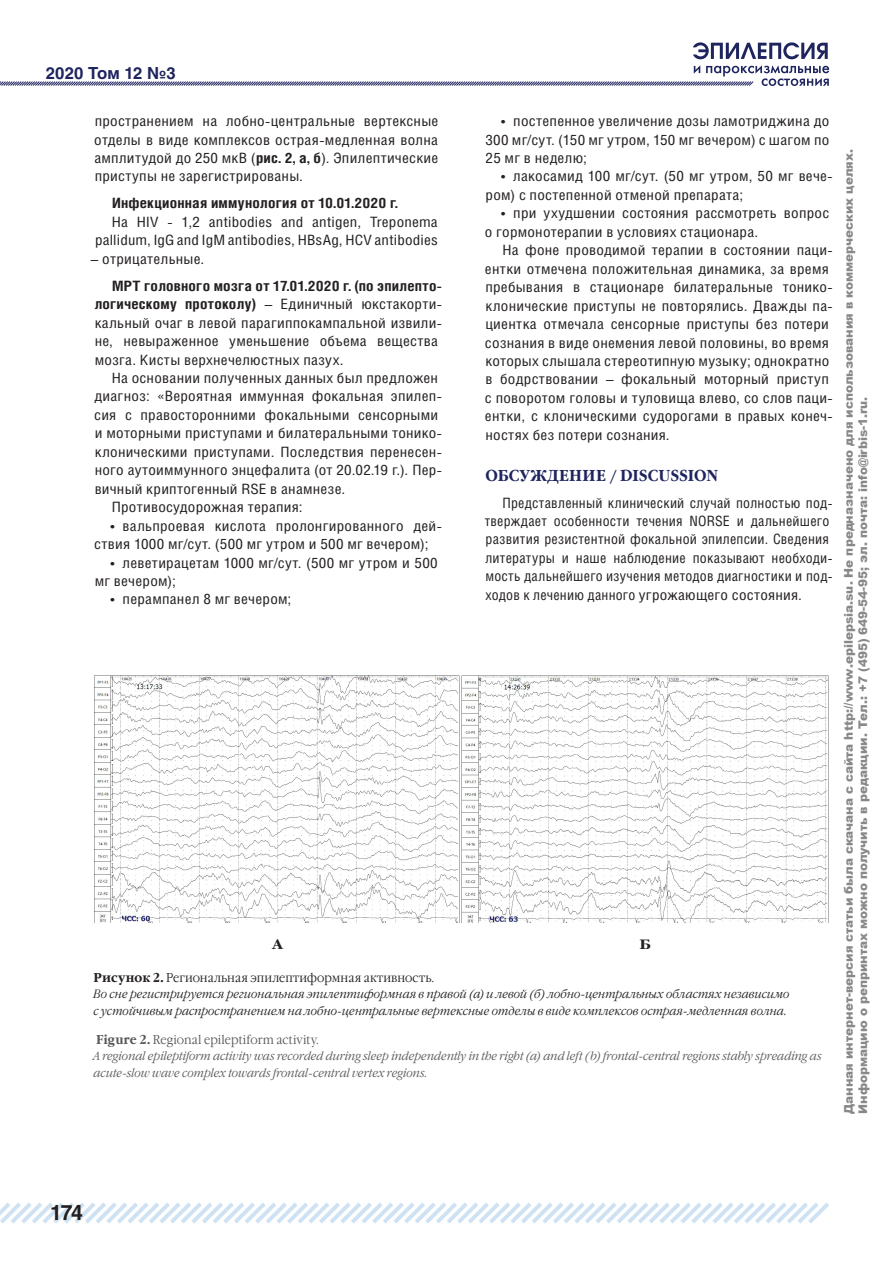
<style>
.page{position:relative;width:893px;height:1263px;background:#fff}
.page>*{position:absolute;margin:0;border:0;box-sizing:border-box;transform-origin:0 0}
.t1{font:700 21px "Helios";color:#231f20}
.t2{font:700 16.5px "Helios";letter-spacing:.015em;color:#1e245e}
.t3{font:700 15.75px "Garamond C";letter-spacing:.02em;color:#1e245e;scale:.9 1}
.t4{font:14.25px/18.5px "Helios Cond";letter-spacing:.015em;color:#231f20;scale:1.1 1}
.t5{font:14.25px/18.5px "Helios Cond";letter-spacing:.015em;color:#231f20}
.t6{font:700 14.25px "Helios Cond";letter-spacing:.01em;color:#231f20;scale:1.1 1}
.t7{font:700 13.5px "Garamond C";color:#231f20;scale:1.1 1}
.t8{font:300 12.75px "Garamond C";letter-spacing:.015em;color:#231f20;scale:.9 1}
.t9{font:300 12.75px "Garamond C";letter-spacing:.005em;color:#57585a;scale:.9 1}
.t10{font:900 12px/14.4px "Arial";color:rgb(0 0 0/.47)}
.t11{font:italic 300 12px/16.5px "Garamond C";letter-spacing:.02em;color:#231f20;scale:.9 1}
.t12{font:italic 300 12px/16.5px "Garamond C";letter-spacing:.015em;color:#57585a;scale:.9 1}
.s1{font-weight:700}
</style>
<div class="page">
<svg style="left:0;top:1202px;width:829px;height:22px"></svg>
<svg style="left:693px;top:42px;width:135px;height:17px"></svg>
<svg style="left:0;top:65px;width:829px;height:22px"></svg>
<img style="left:94px;top:675px;width:366px;height:248px">
<img style="left:462px;top:675px;width:367px;height:248px">
<p class="t2" style="left:46px;top:64px;width:131px">2020 Том 12 №3</p>
<p class="t4" style="left:94px;top:112px;width:314px;text-align:justify">пространением на лобно-центральные вертексные отделы в виде комплексов острая-медленная волна амплитудой до 250 мкВ (<span class="s1">рис. 2, а, б</span>). Эпилептические приступы не зарегистрированы.</p>
<p class="t6" style="left:112px;top:195px;width:261px">Инфекционная иммунология от 10.01.2020 г.</p>
<p class="t4" style="left:95px;top:212px;width:313px;text-align:right">На HIV - 1,2 antibodies and antigen, Treponema pallidum, IgG and IgM antibodies, HВsAg, HCV antibodies</p>
<p class="t4" style="left:91px;top:249px;width:105px">– отрицательные.</p>
<p class="t4" style="left:95px;top:276px;width:317px;text-indent:18px"><span class="s1">МРТ головного мозга от 17.01.2020 г. (по эпилепто&shy;логическому протоколу)</span> – Единичный юкстакорти&shy;кальный очаг в левой парагиппокампальной извили&shy;не, невыраженное уменьшение объема вещества мозга. Кисты верхнечелюстных пазух.</p>
<p class="t4" style="left:112px;top:368px;width:298px">На основании полученных данных был предложен</p>
<p class="t4" style="left:94px;top:387px;width:317px">диагноз: «Вероятная иммунная фокальная эпилеп-</p>
<p class="t4" style="left:94px;top:405px;width:314px">сия с правосторонними фокальными сенсорными</p>
<p class="t4" style="left:95px;top:424px;width:317px">и моторными приступами и билатеральными тонико-</p>
<p class="t4" style="left:95px;top:442px;width:317px">клоническими приступами. Последствия перенесен-</p>
<p class="t4" style="left:95px;top:461px;width:317px">ного аутоиммунного энцефалита (от 20.02.19 г.). Пер-</p>
<p class="t4" style="left:95px;top:479px;width:229px">вичный криптогенный RSE в анамнезе.</p>
<p class="t4" style="left:112px;top:498px;width:175px">Противосудорожная терапия:</p>
<p class="t4" style="left:94px;top:516px;width:318px;text-indent:16px">• вальпроевая кислота пролонгированного дей&shy;ствия 1000 мг/сут. (500 мг утром и 500 мг вечером);</p>
<p class="t4" style="left:95px;top:553px;width:313px;text-indent:16px">• леветирацетам 1000 мг/сут. (500 мг утром и 500 мг вечером);</p>
<p class="t4" style="left:111px;top:590px;width:166px">• перампанел 8 мг вечером;</p>
<p class="t4" style="left:485px;top:112px;width:314px;text-align:justify;text-indent:16px">• постепенное увеличение дозы ламотриджина до 300 мг/сут. (150 мг утром, 150 мг вечером) с шагом по 25 мг в неделю;</p>
<p class="t4" style="left:486px;top:167px;width:317px;text-indent:16px">• лакосамид 100 мг/сут. (50 мг утром, 50 мг вече&shy;ром) с постепенной отменой препарата;</p>
<p class="t4" style="left:485px;top:204px;width:314px;text-indent:16px">• при ухудшении состояния рассмотреть вопрос о гормонотерапии в условиях стационара.</p>
<p class="t4" style="left:485px;top:241px;width:318px;text-indent:18px">На фоне проводимой терапии в состоянии паци&shy;ентки отмечена положительная динамика, за время пребывания в стационаре билатеральные тонико&shy;клонические приступы не повторялись. Дважды па&shy;циентка отмечала сенсорные приступы без потери сознания в виде онемения левой половины, во время которых слышала стереотипную музыку; однократно в бодрствовании – фокальный моторный приступ с поворотом головы и туловища влево, со слов паци&shy;ентки, с клоническими судорогами в правых конеч&shy;ностях без потери сознания.</p>
<p class="t3" style="left:485px;top:466px;width:260px">ОБСУЖДЕНИЕ / DISCUSSION</p>
<p class="t5" style="left:485px;top:493px;width:349px;text-indent:18px">Представленный клинический случай полностью под&shy;тверждает особенности течения NORSE и дальнейшего развития резистентной фокальной эпилепсии. Сведения литературы и наше наблюдение показывают необходи&shy;мость дальнейшего изучения методов диагностики и под&shy;ходов к лечению данного угрожающего состояния.</p>
<p class="t7" style="left:272px;top:937px;width:12px">А</p>
<p class="t7" style="left:639px;top:937px;width:12px">Б</p>
<p class="t8" style="left:94px;top:970px;width:380px"><span class="s1">Рисунок 2.</span> Региональная эпилептиформная активность.</p>
<p class="t11" style="left:94px;top:986px;width:775px">Во сне регистрируется региональная эпилептиформная в правой (а) и левой (б) лобно-центральных областях независимо с устойчивым распространением на лобно-центральные вертексные отделы в виде комплексов острая-медленная волна.</p>
<p class="t9" style="left:96px;top:1032px;width:249px"><span class="s1">Figure 2.</span> Regional epileptiform activity.</p>
<p class="t12" style="left:94px;top:1048px;width:810px">A regional epileptiform activity was recorded during sleep independently in the right (a) and left (b) frontal-central regions stably spreading as acute-slow wave complex towards frontal-central vertex regions.</p>
<p class="t10" style="left:841px;top:1114px;width:966px;rotate:-90deg">Данная интернет-версия статьи была скачана с сайта http://www.epilepsia.su. Не предназначено для использования в коммерческих целях.<br>Информацию о репринтах можно получить в редакции. Тел.: +7 (495) 649-54-95; эл. почта: info@irbis-1.ru.</p>
<h1 class="t1" style="left:50px;top:1200px;width:34px">174</h1>
</div>
